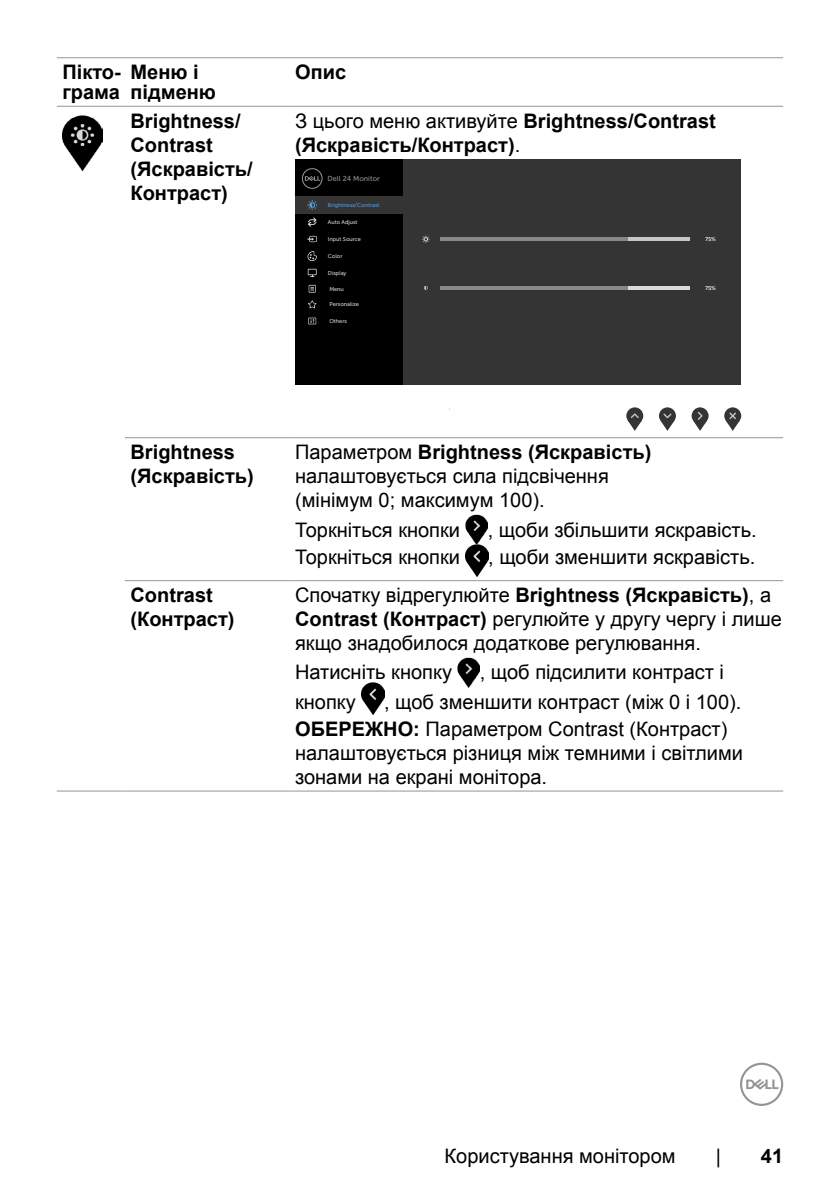
<style>
.page{position:relative;width:840px;height:1191px;background:#fff}
.page>*{position:absolute;margin:0;border:0;box-sizing:border-box;transform-origin:0 0}
.t1{font:20px/24px "Arial";color:#000}
.t2{font:700 20px/24px "Arial";color:#000}
.t3{font:7.2px "Museo Sans For Dell 500";color:#939393}
.t4{font:700 6.4px "Calibri";color:#d9d9d9}
.t5{font:5.6px "Museo Sans For Dell 500";color:#d9d9d9}
.t6{font:5.6px "Museo Sans For Dell 500";color:#5b9bd5}
.s1{font-weight:400}
.s2{font-weight:700}
</style>
<div class="page">
<svg style="left:740px;top:1062px;width:42px;height:44px"></svg>
<hr style="left:125px;top:437px;width:164px;height:1px;background:#939598">
<hr style="left:289px;top:437px;width:493px;height:1px;background:#939598">
<hr style="left:125px;top:580px;width:164px;height:1px;background:#939598">
<hr style="left:289px;top:580px;width:493px;height:1px;background:#939598">
<hr style="left:57px;top:57px;width:68px;height:1px;background:#939598">
<hr style="left:125px;top:57px;width:164px;height:1px;background:#939598">
<hr style="left:289px;top:57px;width:493px;height:1px;background:#939598">
<hr style="left:57px;top:106px;width:68px;height:1px;background:#939598">
<hr style="left:125px;top:106px;width:164px;height:1px;background:#939598">
<hr style="left:289px;top:106px;width:493px;height:1px;background:#939598">
<hr style="left:57px;top:790px;width:68px;height:1px;background:#939598">
<hr style="left:125px;top:790px;width:164px;height:1px;background:#939598">
<hr style="left:289px;top:790px;width:493px;height:1px;background:#939598">
<img style="left:62px;top:115px;width:40px;height:56px">
<div style="left:295px;top:159px;width:445px;height:226px;background:#343435"></div>
<div style="left:295px;top:159px;width:107px;height:226px;background:#000"></div>
<div style="left:295px;top:196px;width:108px;height:18px;background:#343435"></div>
<svg style="left:302px;top:168px;width:20px;height:21px"></svg>
<svg style="left:307px;top:218px;width:9px;height:8px"></svg>
<svg style="left:307px;top:236px;width:10px;height:6px"></svg>
<svg style="left:307px;top:251px;width:10px;height:10px"></svg>
<svg style="left:307px;top:269px;width:9px;height:6px"></svg>
<div style="left:308px;top:269px;width:8px;height:5px;background:#000"></div>
<svg style="left:308px;top:300px;width:8px;height:9px"></svg>
<svg style="left:308px;top:285px;width:7px;height:8px"></svg>
<svg style="left:309px;top:286px;width:6px;height:6px"></svg>
<svg style="left:308px;top:317px;width:8px;height:7px"></svg>
<div style="left:308px;top:318px;width:7px;height:6px;background:#000"></div>
<svg style="left:310px;top:319px;width:4px;height:4px"></svg>
<svg style="left:307px;top:200px;width:10px;height:10px"></svg>
<div style="left:626px;top:407px;width:17px;height:17px;background:#343435;border-radius:50%"></div>
<svg style="left:628px;top:413px;width:13px;height:18px"></svg>
<svg style="left:658px;top:407px;width:17px;height:17px"></svg>
<svg style="left:660px;top:413px;width:14px;height:18px"></svg>
<svg style="left:691px;top:407px;width:17px;height:17px"></svg>
<svg style="left:693px;top:412px;width:13px;height:19px"></svg>
<svg style="left:723px;top:407px;width:17px;height:17px"></svg>
<svg style="left:725px;top:412px;width:14px;height:19px"></svg>
<hr style="left:440px;top:286px;width:249px;height:4px;background:#d9d9d9">
<hr style="left:440px;top:286px;width:187px;height:4px;background:#888">
<hr style="left:440px;top:237px;width:249px;height:4px;background:#c6c6c2">
<hr style="left:440px;top:237px;width:187px;height:4px;background:#888">
<svg style="left:422px;top:236px;width:7px;height:7px"></svg>
<img style="left:465px;top:514px;width:23px;height:62px">
<img style="left:457px;top:657px;width:22px;height:30px">
<img style="left:361px;top:682px;width:23px;height:32px">
<p class="t2" style="left:62px;top:63px;width:60px;line-height:20px">Пікто&shy;грама</p>
<p class="t2" style="left:130px;top:63px;width:87px;line-height:20px">Меню і підменю</p>
<p class="t2" style="left:295px;top:61px;width:53px">Опис</p>
<p class="t2" style="left:130px;top:110px;width:124px">Brightness/<br>Contrast (Яскравість/<br>Контраст)</p>
<p class="t2" style="left:295px;top:110px;width:422px"><span class="s1">З цього меню активуйте</span> Brightness/Contrast (Яскравість/Контраст)<span class="s1">.</span></p>
<p class="t3" style="left:327px;top:174px;width:54px">Dell 24 Monitor</p>
<p class="t5" style="left:328px;top:219px;width:31px">Auto Adjust</p>
<p class="t5" style="left:328px;top:236px;width:35px">Input Source</p>
<p class="t5" style="left:328px;top:253px;width:16px">Color</p>
<p class="t5" style="left:328px;top:270px;width:20px">Display</p>
<p class="t5" style="left:329px;top:301px;width:31px">Personalize</p>
<p class="t6" style="left:328px;top:202px;width:53px">Brightness/Contrast</p>
<p class="t4" style="left:704px;top:234px;width:12px">75%</p>
<p class="t4" style="left:704px;top:283px;width:12px">75%</p>
<p class="t5" style="left:329px;top:285px;width:16px">Menu</p>
<p class="t5" style="left:329px;top:318px;width:19px">Others</p>
<p class="t2" style="left:130px;top:441px;width:125px">Brightness (Яскравість)</p>
<p class="t1" style="left:295px;top:440px;width:357px">Параметром <span class="s2">Brightness (Яскравість) </span>налаштовується сила підсвічення (мінімум 0; максимум 100).</p>
<p class="t1" style="left:295px;top:518px;width:166px">Торкніться кнопки</p>
<p class="t1" style="left:487px;top:518px;width:270px">, щоби збільшити яскравість.</p>
<p class="t1" style="left:295px;top:545px;width:166px">Торкніться кнопки</p>
<p class="t1" style="left:488px;top:545px;width:268px">, щоби зменшити яскравість.</p>
<p class="t2" style="left:130px;top:584px;width:105px">Contrast (Контраст)</p>
<p class="t1" style="left:295px;top:583px;width:488px">Спочатку відрегулюйте <span class="s2">Brightness (Яскравість)</span>, а<br><span class="s2">Contrast (Контраст)</span> регулюйте у другу чергу і лише якщо знадобилося додаткове регулювання.</p>
<p class="t1" style="left:295px;top:660px;width:158px">Натисніть кнопку</p>
<p class="t1" style="left:479px;top:660px;width:246px">, щоб підсилити контраст і</p>
<p class="t1" style="left:295px;top:690px;width:62px">кнопку</p>
<p class="t1" style="left:295px;top:689px;width:447px;line-height:26.8px;text-indent:89px">, щоб зменшити контраст (між 0 і 100).<br><span class="s2">ОБЕРЕЖНО:</span> Параметром Contrast (Контраст)</p>
<p class="t1" style="left:295px;top:741px;width:449px">налаштовується різниця між темними і світлими зонами на екрані монітора.</p>
<p class="t1" style="left:444px;top:1143px;width:232px">Користування монітором</p>
<p class="t1" style="left:715px;top:1143px;width:7px">|</p>
<p class="t2" style="left:760px;top:1144px;width:24px">41</p>
</div>
